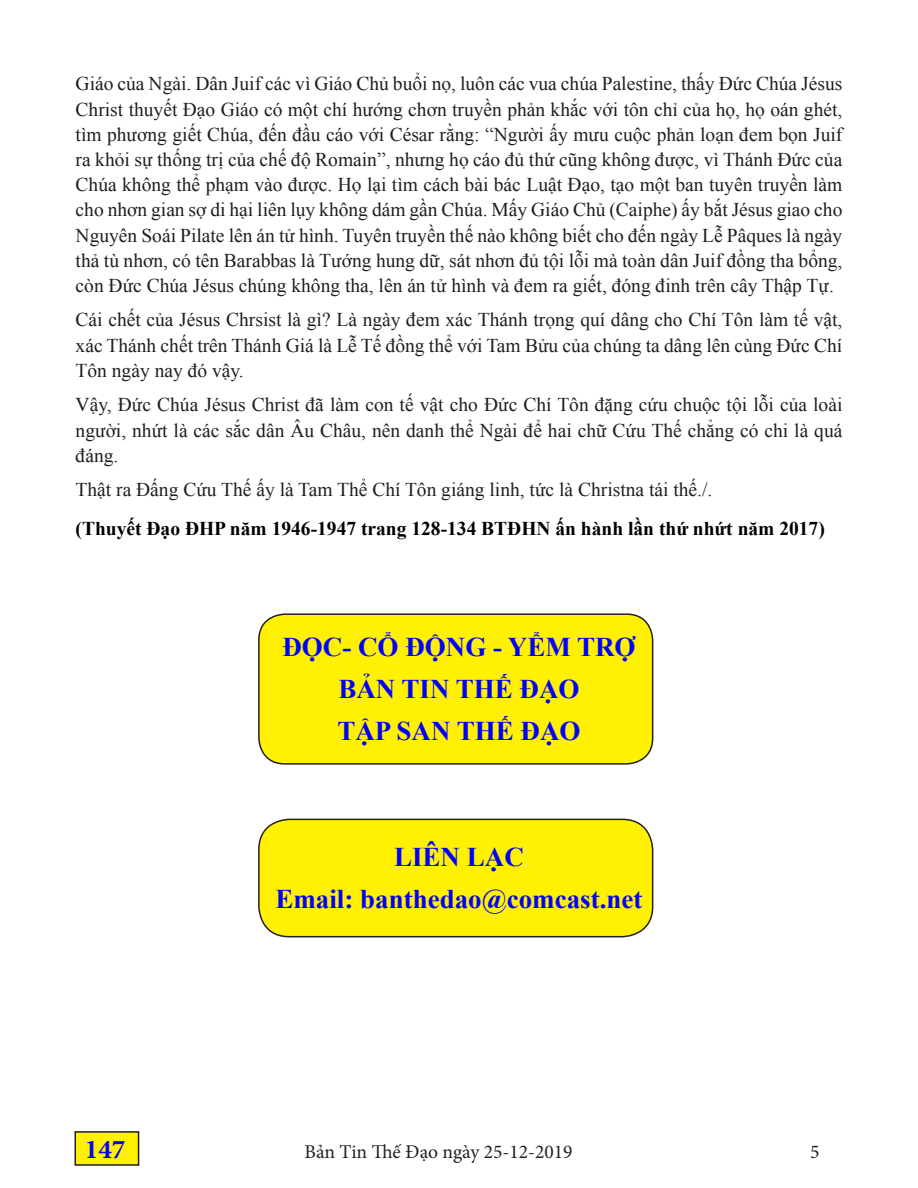
<style>
.page{position:relative;width:918px;height:1188px;background:#fff}
.page>*{position:absolute;margin:0;border:0;box-sizing:border-box;transform-origin:0 0}
.t1{font:700 27px "Times New Roman";color:#00f}
.t2{font:700 27px "Minion Pro";color:#00f}
.Pa1{font:19.5px/25.2px "Times New Roman";color:#211d1e;text-align:justify}
.Default{font:700 19.5px "Times New Roman";color:#000}
.t3{font:19.5px "Minion Pro";color:#231f20}
</style>
<div class="page">
<div style="left:75px;top:1132px;width:64px;height:33px;background:#fff101"></div>
<div style="left:75px;top:1131px;width:64px;height:35px;border:2px solid #231f20"></div>
<div style="left:259px;top:819px;width:394px;height:118px;background:#fff101;border-radius:30px"></div>
<div style="left:258px;top:819px;width:395px;height:118px;border:2px solid #231f20;border-radius:30px"></div>
<div style="left:259px;top:614px;width:394px;height:150px;background:#fff101;border-radius:26px"></div>
<div style="left:258px;top:613px;width:395px;height:152px;border:2px solid #231f20;border-radius:26px"></div>
<p class="Pa1" style="left:76px;top:71px;width:768px">Giáo của Ngài. Dân Juif các vì Giáo Chủ buổi nọ, luôn các vua chúa Palestine, thấy Đức Chúa Jésus Christ thuyết Đạo Giáo có một chí hướng chơn truyền phản khắc với tôn chỉ của họ, họ oán ghét, tìm phương giết Chúa, đến đầu cáo với César rằng: “Người ấy mưu cuộc phản loạn đem bọn Juif ra khỏi sự thống trị của chế độ Romain”, nhưng họ cáo đủ thứ cũng không được, vì Thánh Đức của Chúa không thể phạm vào được. Họ lại tìm cách bài bác Luật Đạo, tạo một ban tuyên truyền làm cho nhơn gian sợ di hại liên lụy không dám gần Chúa. Mấy Giáo Chủ (Caiphe) ấy bắt Jésus giao cho Nguyên Soái Pilate lên án tử hình. Tuyên truyền thế nào không biết cho đến ngày Lễ Pâques là ngày thả tù nhơn, có tên Barabbas là Tướng hung dữ, sát nhơn đủ tội lỗi mà toàn dân Juif đồng tha bổng, còn Đức Chúa Jésus chúng không tha, lên án tử hình và đem ra giết, đóng đinh trên cây Thập Tự.</p>
<p class="Pa1" style="left:76px;top:307px;width:768px">Cái chết của Jésus Chrsist là gì? Là ngày đem xác Thánh trọng quí dâng cho Chí Tôn làm tế vật, xác Thánh chết trên Thánh Giá là Lễ Tế đồng thể với Tam Bửu của chúng ta dâng lên cùng Đức Chí Tôn ngày nay đó vậy.</p>
<p class="Pa1" style="left:76px;top:392px;width:768px">Vậy, Đức Chúa Jésus Christ đã làm con tế vật cho Đức Chí Tôn đặng cứu chuộc tội lỗi của loài người, nhứt là các sắc dân Âu Châu, nên danh thể Ngài để hai chữ Cứu Thế chẳng có chi là quá đáng.</p>
<p class="Pa1" style="left:76px;top:477px;width:638px">Thật ra Đấng Cứu Thế ấy là Tam Thể Chí Tôn giáng linh, tức là Christna tái thế./.</p>
<p class="Default" style="left:76px;top:515px;width:751px">(Thuyết Đạo ĐHP năm 1946-1947 trang 128-134 BTĐHN ấn hành lần thứ nhứt năm 2017)</p>
<p class="t1" style="left:282px;top:628px;width:355px">ĐỌC- CỔ ĐỘNG - YỂM TRỢ</p>
<p class="t1" style="left:338px;top:670px;width:243px">BẢN TIN THẾ ĐẠO</p>
<p class="t1" style="left:337px;top:712px;width:245px">TẬP SAN THẾ ĐẠO</p>
<p class="t1" style="left:394px;top:838px;width:131px">LIÊN LẠC</p>
<p class="t1" style="left:275px;top:880px;width:369px">Email: banthedao@comcast.net</p>
<h1 class="t2" style="left:85px;top:1130px;width:42px">147</h1>
<p class="t3" style="left:305px;top:1139px;width:270px">Bản Tin Thế Đạo ngày 25-12-2019</p>
<p class="t3" style="left:810px;top:1139px;width:11px">5</p>
</div>
